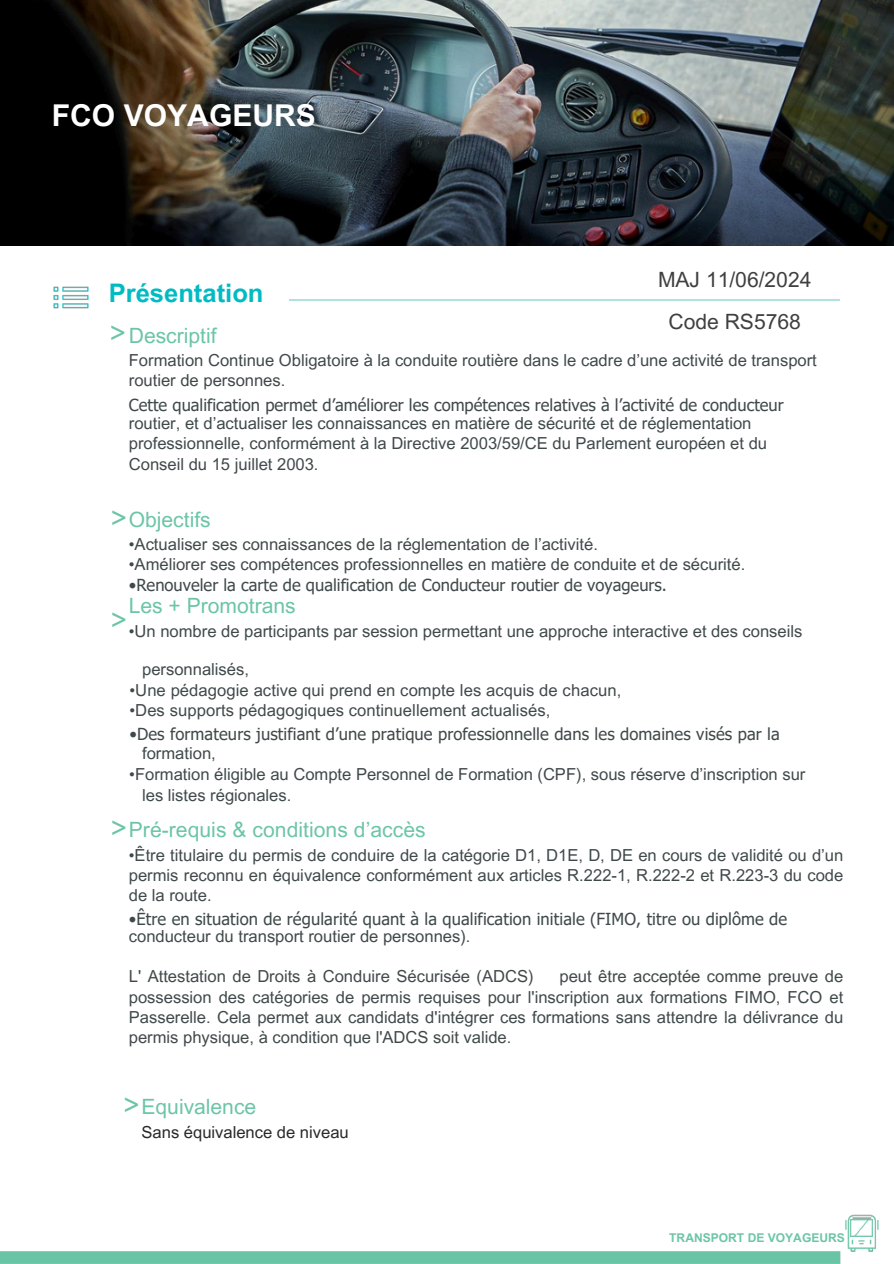
<style>
.page{position:relative;width:894px;height:1264px;background:#fff}
.page>*{position:absolute;margin:0;border:0;box-sizing:border-box;transform-origin:0 0}
.t1{font:36px "Trebuchet MS";color:#6bc5a7}
.t2{font:700 30px "Arial MT Pro";color:#fff}
.t3{font:700 25.5px "Arial MT Pro";color:#00bbc3}
.t4{font:21px "Arial MT Pro";color:#6bc5a7}
.t5{font:21px/42.8px "Arial MT Pro";color:#3f3f3f;text-align:center}
.t6{font:16.5px/20.2px "Arial MT Pro";color:#40494a}
.t7{font:16.5px/18px "Tahoma";letter-spacing:.005em;color:#40494a}
.t8{font:16.5px "Arial MT Pro";color:#292929}
.t9{font:700 12px "Arial MT Pro";color:#6bc5a7}
.s1{font-family:"Arial MT Pro"}
</style>
<div class="page">
<hr style="left:109px;top:299px;width:730px;height:2px;background:#b1e0e3">
<hr style="left:109px;top:299px;width:180px;height:3px;background:#fff">
<img style="left:0;top:0;width:893px;height:245px">
<img style="left:53px;top:286px;width:36px;height:23px">
<img style="left:0;top:1214px;width:879px;height:49px">
<img style="left:849px;top:1219px;width:23px;height:13px">
<img style="left:844px;top:1232px;width:34px;height:19px">
<h4 class="t2" style="left:52px;top:104px;width:265px">FCO VOYAGEURS</h4>
<h4 class="t5" style="left:658px;top:260px;width:155px">MAJ 11/06/2024<br>Code RS5768</h4>
<p class="t3" style="left:109px;top:284px;width:156px">Présentation</p>
<p class="t1" style="left:109px;top:310px;width:20px">&gt;</p>
<h4 class="t4" style="left:129px;top:327px;width:89px">Descriptif</h4>
<h4 class="t6" style="left:129px;top:352px;width:689px">Formation Continue Obligatoire à la conduite routière dans le cadre d’une activité de transport routier de personnes.</h4>
<h4 class="t7" style="left:129px;top:395px;width:656px">Cette qualification permet d’améliorer les compétences relatives à l’activité de conducteur <span class="s1">routier, et d’actualiser les connaissances en matière de sécurité et de réglementation</span></h4>
<h4 class="t6" style="left:129px;top:435px;width:639px">professionnelle, conformément à la Directive 2003/59/CE du Parlement européen et du<br>Conseil du 15 juillet 2003.</h4>
<p class="t1" style="left:110px;top:495px;width:20px">&gt;</p>
<h2 class="t4" style="left:129px;top:511px;width:83px">Objectifs</h2>
<h2 class="t6" style="left:129px;top:536px;width:470px">•Actualiser ses connaissances de la réglementation de l’activité.</h2>
<h2 class="t6" style="left:129px;top:555px;width:617px">•Améliorer ses compétences professionnelles en matière de conduite et de sécurité.</h2>
<h2 class="t7" style="left:129px;top:575px;width:539px">•Renouveler la carte de qualification de Conducteur routier de voyageurs.</h2>
<h2 class="t4" style="left:129px;top:598px;width:168px">Les + Promotrans</h2>
<h2 class="t6" style="left:129px;top:623px;width:675px">•Un nombre de participants par session permettant une approche interactive et des conseils</h2>
<h1 class="t1" style="left:110px;top:597px;width:20px">&gt;</h1>
<h4 class="t6" style="left:142px;top:661px;width:108px">personnalisés,</h4>
<h4 class="t6" style="left:129px;top:682px;width:493px">•Une pédagogie active qui prend en compte les acquis de chacun,</h4>
<h4 class="t6" style="left:129px;top:702px;width:422px">•Des supports pédagogiques continuellement actualisés,</h4>
<h4 class="t7" style="left:129px;top:724px;width:651px">•Des formateurs justifiant d’une pratique professionnelle dans les domaines visés par la</h4>
<h4 class="t6" style="left:142px;top:745px;width:75px">formation,</h4>
<p class="t6" style="left:129px;top:766px;width:677px">•Formation éligible au Compte Personnel de Formation (CPF), sous réserve d’inscription sur</p>
<h4 class="t6" style="left:142px;top:787px;width:151px">les listes régionales.</h4>
<p class="t1" style="left:110px;top:805px;width:20px">&gt;</p>
<h4 class="t4" style="left:129px;top:822px;width:298px">Pré-requis &amp; conditions d’accès</h4>
<h4 class="t6" style="left:129px;top:847px;width:715px;text-align:justify">•Être titulaire du permis de conduire de la catégorie D1, D1E, D, DE en cours de validité ou d’un permis reconnu en équivalence conformément aux articles R.222-1, R.222-2 et R.223-3 du code de la route.</h4>
<h4 class="t7" style="left:129px;top:910px;width:659px;line-height:16.8px">•Être en situation de régularité quant à la qualification initiale (FIMO, titre ou diplôme de <span class="s1">conducteur du transport routier de personnes).</span></h4>
<p class="t6" style="left:129px;top:968px;width:406px">L' Attestation de Droits à Conduire Sécurisée (ADCS)</p>
<p class="t6" style="left:129px;top:968px;width:715px;text-align:justify;text-indent:430px">peut être acceptée comme preuve de possession des catégories de permis requises pour l'inscription aux formations FIMO, FCO et Passerelle. Cela permet aux candidats d'intégrer ces formations sans attendre la délivrance du permis physique, à condition que l'ADCS soit valide.</p>
<h3 class="t1" style="left:122px;top:1081px;width:20px">&gt;</h3>
<p class="t4" style="left:141px;top:1098px;width:116px">Equivalence</p>
<p class="t8" style="left:141px;top:1126px;width:209px">Sans équivalence de niveau</p>
<h4 class="t9" style="left:669px;top:1233px;width:177px">TRANSPORT DE VOYAGEURS</h4>
</div>
